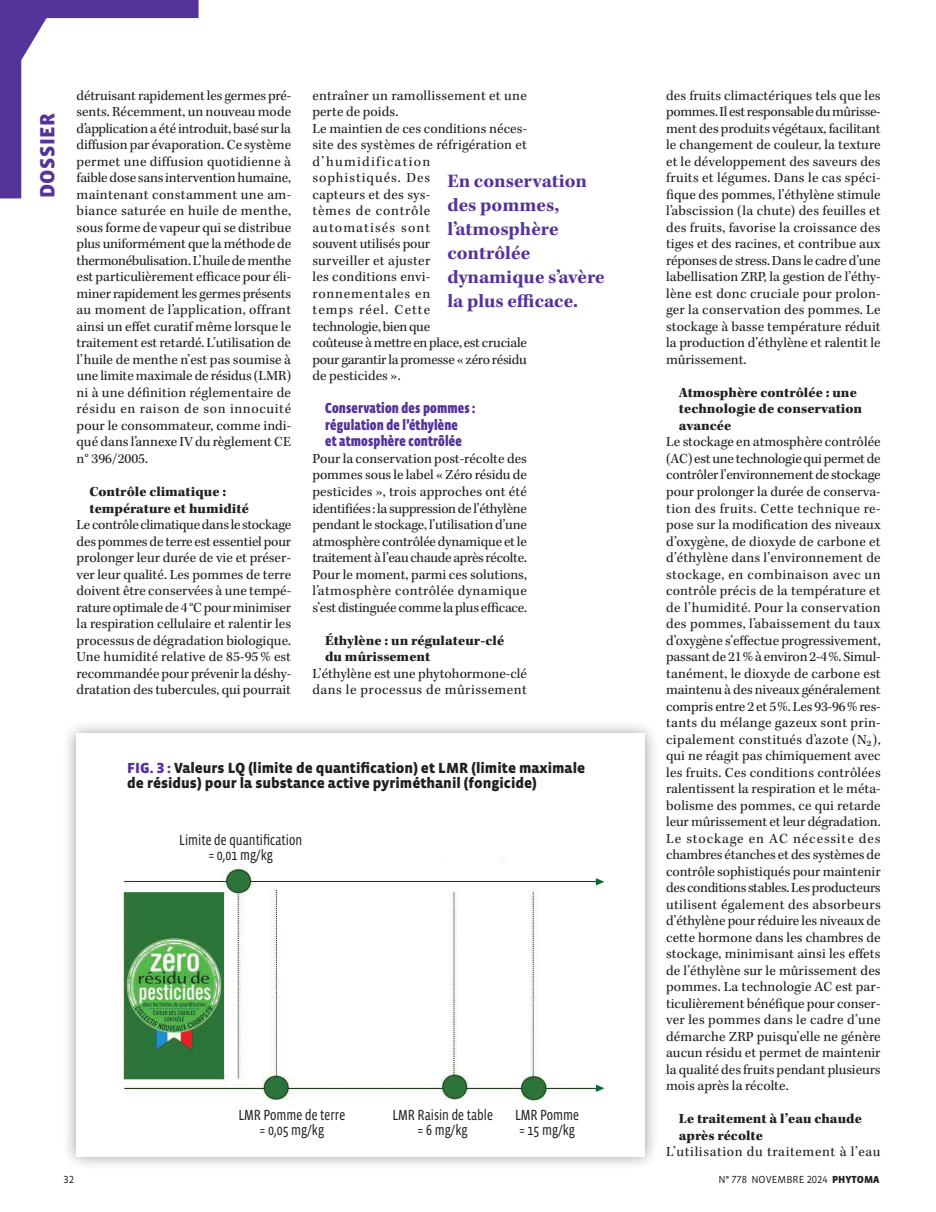
<style>
.page{position:relative;width:936px;height:1212px;background:#fff}
.page>*{position:absolute;margin:0;border:0;box-sizing:border-box;transform-origin:0 0}
.t1{font:900 21px "Vista Sans OT";letter-spacing:.025em;color:#54339b}
.EXERGUE{font:700 19.5px/24px "Kepler Std";color:#54339b}
.TITRE{font:900 15px/15px "Vista Sans OT";color:#231f20}
.t2{font:15px/15px "Vista Sans Nar OT";color:#231f20;text-align:center}
.INTERTITRE{font:900 15px/16.5px "Vista Sans Nar OT";letter-spacing:.01em;color:#54339b}
.TEXTE{font:14.25px/16.5px "Kepler Std";letter-spacing:.005em;color:#231f20;text-align:justify}
.INTERTITRE_2{font:900 14.25px/16.5px "Kepler Std";color:#231f20}
.TEXTE-2{font:14.25px "Kepler Std";letter-spacing:.04em;color:#231f20}
.t3{font:10.5px "Vista Sans OT";color:#231f20}
.s1{color:#54339b}
.s2{font-weight:900}
</style>
<div class="page">
<div style="left:62px;top:719px;width:597px;height:452px;background:#231f20;opacity:.45"></div>
<div style="left:76px;top:733px;width:568px;height:424px;background:#fff"></div>
<svg style="left:0;top:0;width:198px;height:198px"></svg>
<img style="left:123px;top:868px;width:482px;height:236px">
<svg style="left:596px;top:878px;width:8px;height:7px"></svg>
<svg style="left:596px;top:1084px;width:8px;height:8px"></svg>
<h1 class="t1" style="left:36px;top:198px;width:87px;rotate:-90deg">DOSSIER</h1>
<p class="TEXTE" style="left:77px;top:88px;width:216px">détruisant rapidement les germes pré&shy;sents. Récemment, un nouveau mode d’application a été introduit, basé sur la diffusion par évaporation. Ce système permet une diffusion quotidienne à faible dose sans intervention humaine, maintenant constamment une am&shy;biance saturée en huile de menthe, sous forme de vapeur qui se distribue plus uniformément que la méthode de thermonébulisation. L’huile de menthe est particulièrement efficace pour éli&shy;miner rapidement les germes présents au moment de l’application, offrant ainsi un effet curatif même lorsque le traitement est retardé. L’utilisation de l’huile de menthe n’est pas soumise à une limite maximale de résidus (LMR) ni à une définition réglementaire de résidu en raison de son innocuité pour le consommateur, comme indi&shy;qué dans l’annexe IV du règlement CE n° 396/2005.</p>
<p class="INTERTITRE_2" style="left:89px;top:484px;width:161px">Contrôle climatique : température et humidité</p>
<p class="TEXTE" style="left:77px;top:517px;width:216px">Le contrôle climatique dans le stockage des pommes de terre est essentiel pour prolonger leur durée de vie et préser&shy;ver leur qualité. Les pommes de terre doivent être conservées à une tempé&shy;rature optimale de 4°C pour minimiser la respiration cellulaire et ralentir les processus de dégradation biologique.<br>Une humidité relative de 85-95% est recommandée pour prévenir la déshy&shy;dratation des tubercules, qui pourrait</p>
<p class="TEXTE" style="left:312px;top:88px;width:216px">entraîner un ramollissement et une perte de poids.</p>
<p class="TEXTE" style="left:312px;top:121px;width:216px;text-align:left">Le maintien de ces conditions néces&shy;site des systèmes de réfrigération et d’humidification<br>sophistiqués. Des<br>capteurs et des sys-<br>tèmes de contrôle<br>automatisés sont<br>souvent utilisés pour<br>surveiller et ajuster<br>les conditions envi&shy;ronnementales en<br>temps réel. Cette<br>technologie, bien que<br>coûteuse à mettre en place, est cruciale pour garantir la promesse « zéro résidu de pesticides ».</p>
<p class="INTERTITRE" style="left:325px;top:400px;width:152px">Conservation des pommes : régulation de l’éthylène<br>et atmosphère contrôlée</p>
<p class="TEXTE" style="left:312px;top:451px;width:216px">Pour la conservation post-récolte des pommes sous le label « Zéro résidu de pesticides », trois approches ont été identifiées : la suppression de l’éthylène pendant le stockage, l’utilisation d’une atmosphère contrôlée dynamique et le traitement à l’eau chaude après récolte.<br>Pour le moment, parmi ces solutions, l’atmosphère contrôlée dynamique s’est distinguée comme la plus efficace.</p>
<p class="INTERTITRE_2" style="left:325px;top:632px;width:180px">Éthylène : un régulateur-clé du mûrissement</p>
<p class="TEXTE" style="left:312px;top:665px;width:216px">L’éthylène est une phytohormone-clé dans le processus de mûrissement</p>
<p class="EXERGUE" style="left:447px;top:169px;width:159px">En conservation des pommes, l’atmosphère contrôlée dynamique s’avère la plus efficace.</p>
<p class="TITRE" style="left:127px;top:761px;width:459px"><span class="s1">FIG. 3 :</span> Valeurs LQ (limite de quantification) et LMR (limite maximale de résidus) pour la substance active pyriméthanil (fongicide)</p>
<p class="t2" style="left:179px;top:832px;width:124px">Limite de quantification = 0,01 mg/kg</p>
<p class="t3" style="left:64px;top:1174px;width:12px">32</p>
<p class="t2" style="left:238px;top:1108px;width:108px">LMR Pomme de terre = 0,05 mg/kg</p>
<p class="t2" style="left:392px;top:1108px;width:102px">LMR Raisin de table = 6 mg/kg</p>
<p class="t2" style="left:515px;top:1108px;width:66px;text-align:left">LMR Pomme = 15 mg/kg</p>
<p class="TEXTE" style="left:666px;top:88px;width:216px">des fruits climactériques tels que les pommes. Il est responsable du mûrisse&shy;ment des produits végétaux, facilitant le changement de couleur, la texture et le développement des saveurs des fruits et légumes. Dans le cas spéci&shy;fique des pommes, l’éthylène stimule l’abscission (la chute) des feuilles et des fruits, favorise la croissance des tiges et des racines, et contribue aux réponses de stress. Dans le cadre d’une labellisation ZRP, la gestion de l’éthy&shy;lène est donc cruciale pour prolon&shy;ger la conservation des pommes. Le stockage à basse température réduit la production d’éthylène et ralentit le mûrissement.</p>
<p class="INTERTITRE_2" style="left:678px;top:385px;width:185px">Atmosphère contrôlée : une technologie de conservation avancée</p>
<p class="TEXTE" style="left:666px;top:434px;width:216px">Le stockage en atmosphère contrôlée (AC) est une technologie qui permet de contrôler l’environnement de stockage pour prolonger la durée de conserva&shy;tion des fruits. Cette technique re&shy;pose sur la modification des niveaux d’oxygène, de dioxyde de carbone et d’éthylène dans l’environnement de stockage, en combinaison avec un contrôle précis de la température et de l’humidité. Pour la conservation des pommes, l’abaissement du taux d’oxygène s’effectue progressivement, passant de 21% à environ 2-4%. Simul&shy;tanément, le dioxyde de carbone est maintenu à des niveaux généralement compris entre 2 et 5%. Les 93-96% res&shy;tants du mélange gazeux sont prin&shy;cipalement constitués d’azote (N₂), qui ne réagit pas chimiquement avec les fruits. Ces conditions contrôlées ralentissent la respiration et le méta&shy;bolisme des pommes, ce qui retarde leur mûrissement et leur dégradation.</p>
<p class="TEXTE" style="left:666px;top:830px;width:216px">Le stockage en AC nécessite des chambres étanches et des systèmes de contrôle sophistiqués pour maintenir des conditions stables. Les producteurs utilisent également des absorbeurs d’éthylène pour réduire les niveaux de cette hormone dans les chambres de stockage, minimisant ainsi les effets de l’éthylène sur le mûrissement des pommes. La technologie AC est par&shy;ticulièrement bénéfique pour conser&shy;ver les pommes dans le cadre d’une démarche ZRP puisqu’elle ne génère aucun résidu et permet de maintenir la qualité des fruits pendant plusieurs mois après la récolte.</p>
<p class="INTERTITRE_2" style="left:678px;top:1111px;width:184px">Le traitement à l’eau chaude après récolte</p>
<p class="TEXTE-2" style="left:666px;top:1143px;width:216px">L’utilisation du traitement à l’eau</p>
<p class="t3" style="left:718px;top:1174px;width:162px">N° 778 NOVEMBRE 2024 <span class="s2">PHYTOMA</span></p>
</div>
